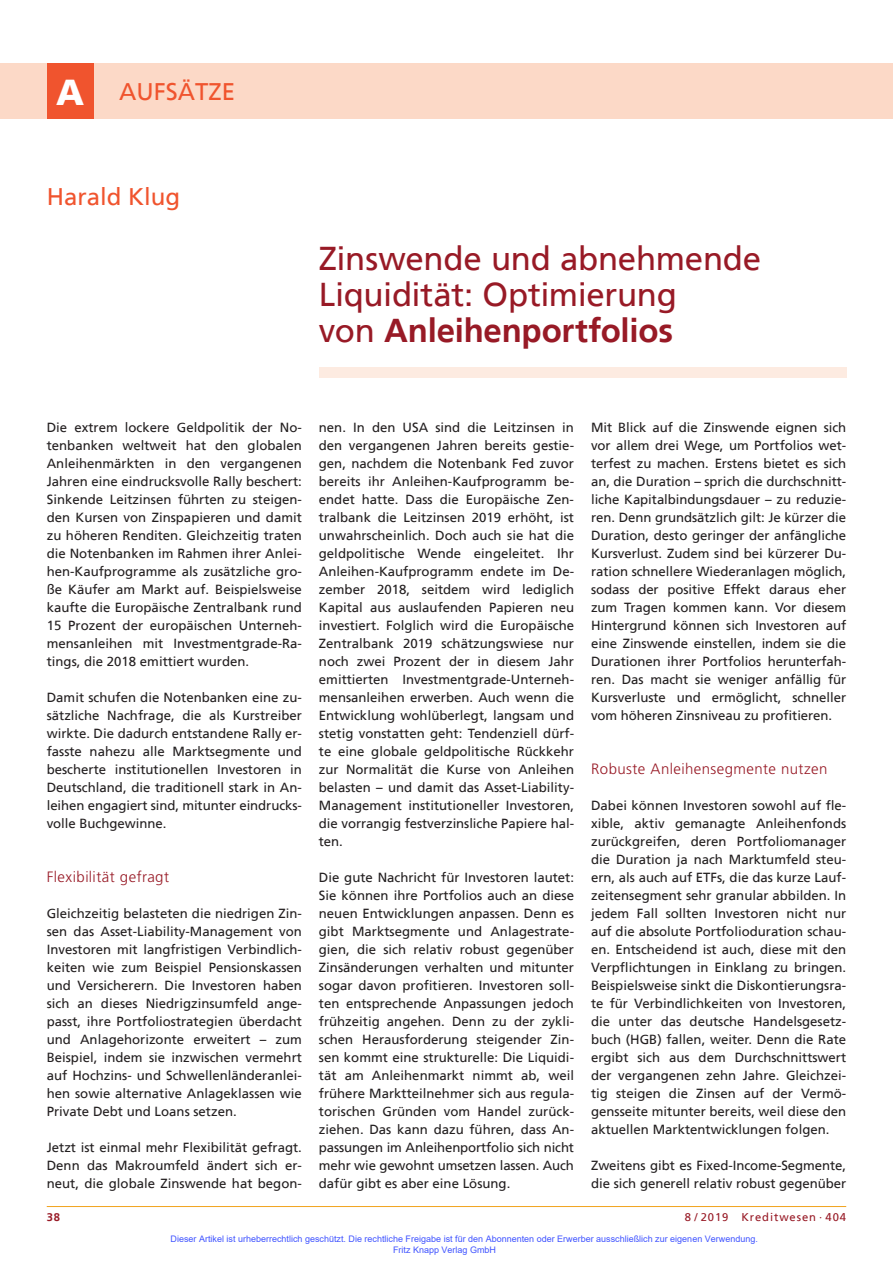
<style>
.page{position:relative;width:893px;height:1263px;background:#fff}
.page>*{position:absolute;margin:0;border:0;box-sizing:border-box;transform-origin:0 0}
.t1{font:33px/36px "Frutiger";letter-spacing:-.01em;color:#981a26}
.t2{font:24px "Frutiger";color:#f0542e}
.t3{font:300 15px "Frutiger";letter-spacing:.03em;color:#981a26}
.t4{font:13.2px/18px "Frutiger";color:#231f20;text-align:justify}
.t5{font:11.25px "Frutiger";letter-spacing:.08em;color:#981a26}
.t6{font:700 11.25px "Frutiger";color:#981a26}
.t7{font:9px/10.8px "Arial";color:#4054ff}
.s1{font-weight:900;font-size:36px;color:#fff}
.s2{font-weight:700}
</style>
<div class="page">
<div style="left:319px;top:368px;width:527px;height:10px;background:#fdebe1"></div>
<hr style="left:47px;top:1206px;width:799px;height:1px;background:#f1a31e">
<div style="left:0;top:64px;width:893px;height:55px;background:#fcd9c7"></div>
<div style="left:47px;top:64px;width:47px;height:55px;background:#f0542e"></div>
<h2 class="t2" style="left:56px;top:81px;width:180px"><span class="s1">A</span> AUFSÄTZE</h2>
<h2 class="t2" style="left:47px;top:186px;width:135px">Harald Klug</h2>
<h1 class="t1" style="left:319px;top:242px;width:444px">Zinswende und abnehmende<br>Liquidität: Optimierung<br>von <span class="s2">Anleihenportfolios</span></h1>
<p class="t4" style="left:47px;top:419px;width:257px">Die extrem lockere Geldpolitik der No&shy;tenbanken weltweit hat den globalen Anleihenmärkten in den vergangenen Jahren eine eindrucksvolle Rally beschert:<br>Sinkende Leitzinsen führten zu steigen&shy;den Kursen von Zinspapieren und damit zu höheren Renditen. Gleichzeitig traten die Notenbanken im Rahmen ihrer Anlei&shy;hen-Kaufprogramme als zusätzliche gro&shy;ße Käufer am Markt auf. Beispielsweise kaufte die Europäische Zentralbank rund 15 Prozent der europäischen Unterneh&shy;mensanleihen mit Investmentgrade-Ra&shy;tings, die 2018 emittiert wurden.</p>
<p class="t4" style="left:47px;top:689px;width:257px">Damit schufen die Notenbanken eine zu&shy;sätzliche Nachfrage, die als Kurstreiber wirkte. Die dadurch entstandene Rally er&shy;fasste nahezu alle Marktsegmente und bescherte institutionellen Investoren in Deutschland, die traditionell stark in An&shy;leihen engagiert sind, mitunter eindrucks&shy;volle Buchgewinne.</p>
<p class="t3" style="left:47px;top:868px;width:124px">Flexibilität gefragt</p>
<p class="t4" style="left:47px;top:905px;width:257px">Gleichzeitig belasteten die niedrigen Zin&shy;sen das Asset-Liability-Management von Investoren mit langfristigen Verbindlich&shy;keiten wie zum Beispiel Pensionskassen und Versicherern. Die Investoren haben sich an dieses Niedrigzinsumfeld ange&shy;passt, ihre Portfoliostrategien überdacht und Anlagehorizonte erweitert – zum Beispiel, indem sie inzwischen vermehrt auf Hochzins- und Schwellenländeranlei&shy;hen sowie alternative Anlageklassen wie Private Debt und Loans setzen.</p>
<p class="t4" style="left:47px;top:1139px;width:257px">Jetzt ist einmal mehr Flexibilität gefragt.<br>Denn das Makroumfeld ändert sich er&shy;neut, die globale Zinswende hat begon-</p>
<p class="t4" style="left:319px;top:419px;width:257px">nen. In den USA sind die Leitzinsen in den vergangenen Jahren bereits gestie&shy;gen, nachdem die Notenbank Fed zuvor bereits ihr Anleihen-Kaufprogramm be&shy;endet hatte. Dass die Europäische Zen&shy;tralbank die Leitzinsen 2019 erhöht, ist unwahrscheinlich. Doch auch sie hat die geldpolitische Wende eingeleitet. Ihr Anleihen-Kaufprogramm endete im De&shy;zember 2018, seitdem wird lediglich Kapital aus auslaufenden Papieren neu investiert. Folglich wird die Europäische Zentralbank 2019 schätzungswiese nur noch zwei Prozent der in diesem Jahr emittierten Investmentgrade-Unterneh&shy;mensanleihen erwerben. Auch wenn die Entwicklung wohlüberlegt, langsam und stetig vonstatten geht: Tendenziell dürf&shy;te eine globale geldpolitische Rückkehr zur Normalität die Kurse von Anleihen belasten – und damit das Asset-Liability-Management institutioneller Investoren, die vorrangig festverzinsliche Papiere hal&shy;ten.</p>
<p class="t4" style="left:319px;top:869px;width:257px">Die gute Nachricht für Investoren lautet:<br>Sie können ihre Portfolios auch an diese neuen Entwicklungen anpassen. Denn es gibt Marktsegmente und Anlagestrate&shy;gien, die sich relativ robust gegenüber Zinsänderungen verhalten und mitunter sogar davon profitieren. Investoren soll&shy;ten entsprechende Anpassungen jedoch frühzeitig angehen. Denn zu der zykli&shy;schen Herausforderung steigender Zin&shy;sen kommt eine strukturelle: Die Liquidi&shy;tät am Anleihenmarkt nimmt ab, weil frühere Marktteilnehmer sich aus regula&shy;torischen Gründen vom Handel zurück&shy;ziehen. Das kann dazu führen, dass An&shy;passungen im Anleihenportfolio sich nicht mehr wie gewohnt umsetzen lassen. Auch dafür gibt es aber eine Lösung.</p>
<p class="t4" style="left:591px;top:419px;width:257px">Mit Blick auf die Zinswende eignen sich vor allem drei Wege, um Portfolios wet&shy;terfest zu machen. Erstens bietet es sich an, die Duration – sprich die durchschnitt&shy;liche Kapitalbindungsdauer – zu reduzie&shy;ren. Denn grundsätzlich gilt: Je kürzer die Duration, desto geringer der anfängliche Kursverlust. Zudem sind bei kürzerer Du&shy;ration schnellere Wiederanlagen möglich, sodass der positive Effekt daraus eher zum Tragen kommen kann. Vor diesem Hintergrund können sich Investoren auf eine Zinswende einstellen, indem sie die Durationen ihrer Portfolios herunterfah&shy;ren. Das macht sie weniger anfällig für Kursverluste und ermöglicht, schneller vom höheren Zinsniveau zu profitieren.</p>
<p class="t3" style="left:591px;top:760px;width:238px">Robuste Anleihensegmente nutzen</p>
<p class="t4" style="left:591px;top:797px;width:257px">Dabei können Investoren sowohl auf fle&shy;xible, aktiv gemanagte Anleihenfonds zurückgreifen, deren Portfoliomanager die Duration ja nach Marktumfeld steu&shy;ern, als auch auf ETFs, die das kurze Lauf&shy;zeitensegment sehr granular abbilden. In jedem Fall sollten Investoren nicht nur auf die absolute Portfolioduration schau&shy;en. Entscheidend ist auch, diese mit den Verpflichtungen in Einklang zu bringen.<br>Beispielsweise sinkt die Diskontierungsra&shy;te für Verbindlichkeiten von Investoren, die unter das deutsche Handelsgesetz&shy;buch (HGB) fallen, weiter. Denn die Rate ergibt sich aus dem Durchschnittswert der vergangenen zehn Jahre. Gleichzei&shy;tig steigen die Zinsen auf der Vermö&shy;gensseite mitunter bereits, weil diese den aktuellen Marktentwicklungen folgen.</p>
<p class="t4" style="left:591px;top:1157px;width:257px">Zweitens gibt es Fixed-Income-Segmente, die sich generell relativ robust gegenüber</p>
<p class="t6" style="left:47px;top:1211px;width:15px">38</p>
<p class="t5" style="left:685px;top:1211px;width:163px">8 / 2019 Kreditwesen · 404</p>
<p class="t7" style="left:393px;top:1233px;width:366px;text-indent:-223px">Dieser Artikel ist urheberrechtlich geschützt. Die rechtliche Freigabe ist für den Abonnenten oder Erwerber ausschließlich zur eigenen Verwendung.<br>Fritz Knapp Verlag GmbH</p>
</div>
